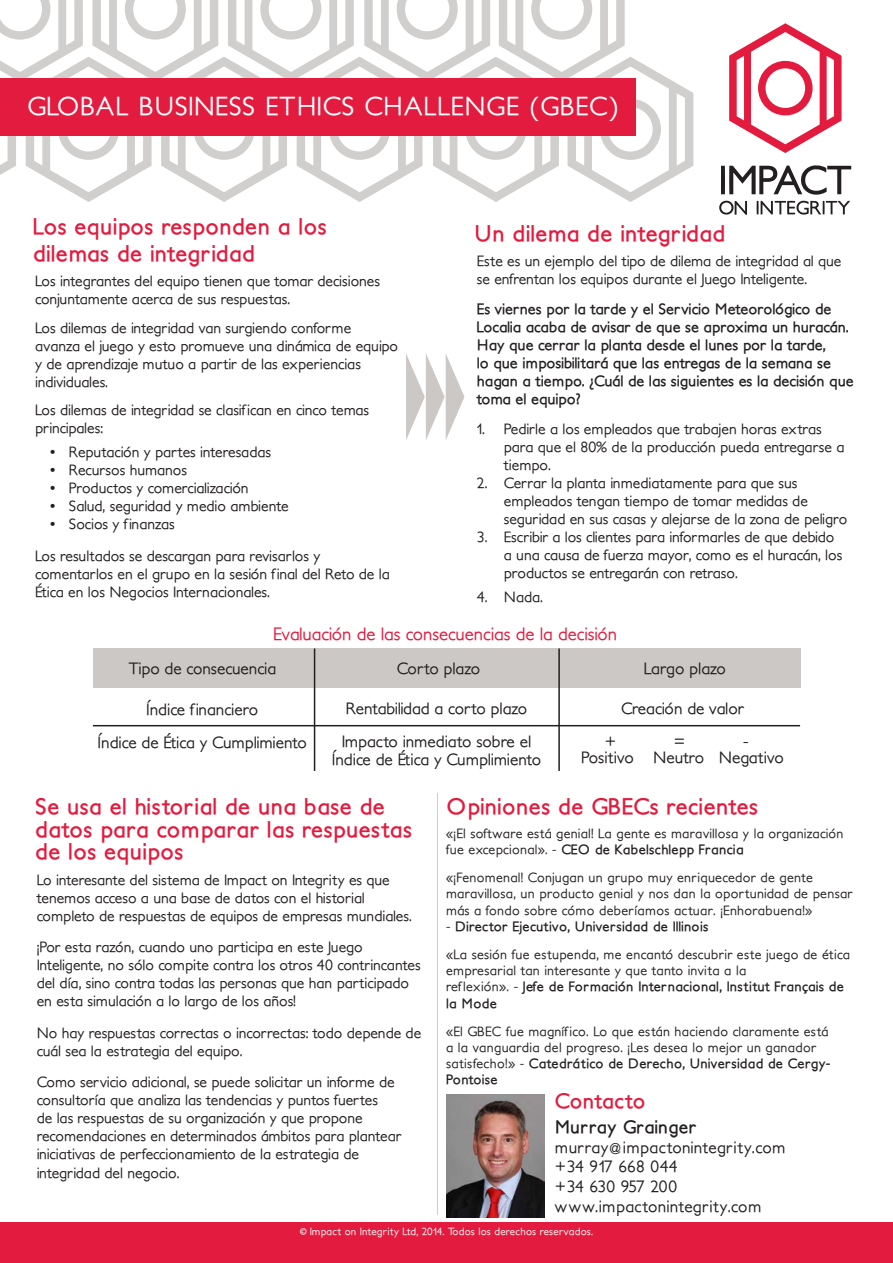
<style>
.page{position:relative;width:893px;height:1263px;background:#fff}
.page>*{position:absolute;margin:0;border:0;box-sizing:border-box;transform-origin:0 0}
.t1{font:500 26.25px "Petita";letter-spacing:.02em;color:#fff}
.t2{font:700 22.5px/22.5px "Petita";letter-spacing:.025em;color:#e31b3e}
.t3{font:700 21px "Petita";letter-spacing:.025em;color:#e31b3e}
.t4{font:500 18px "Petita";color:#e31b3e}
.t5{font:700 18px "Petita";letter-spacing:.025em;color:#231f20}
.t6{font:500 16.5px/18px "Petita";color:#231f20;text-align:center}
.t7{font:500 16.5px "Petita";letter-spacing:.025em;color:#231f20}
.t8{font:500 16.5px "Petita";letter-spacing:-.02em;color:#231f20}
.t9{font:500 15px/18px "Petita";color:#231f20}
.t10{font:700 15px/18px "Petita";color:#231f20}
.t11{font:500 13.5px/16.2px "Petita";letter-spacing:.025em;color:#231f20}
.t12{font:700 13.5px/16.2px "Petita";letter-spacing:.025em;color:#231f20}
.t13{font:500 10.5px "Petita";letter-spacing:.025em;color:#fff}
.s1{font-weight:700}
.s2{font-weight:500}
.s3{font-family:"Myriad Pro";font-weight:700}
</style>
<div class="page">
<div style="left:0;top:1222px;width:893px;height:41px;background:#e31b3e"></div>
<svg style="left:719px;top:165px;width:132px;height:50px"></svg>
<svg style="left:729px;top:23px;width:112px;height:130px"></svg>
<svg style="left:0;top:0;width:693px;height:202px"></svg>
<div style="left:0;top:78px;width:635px;height:58px;background:#e31b3e"></div>
<img style="left:447px;top:1095px;width:98px;height:122px">
<svg style="left:406px;top:354px;width:58px;height:86px"></svg>
<div style="left:93px;top:648px;width:707px;height:40px;background:#cbc8c6"></div>
<hr style="left:314px;top:648px;width:1px;height:123px;background:#231f20">
<hr style="left:558px;top:648px;width:2px;height:123px;background:#231f20">
<hr style="left:93px;top:725px;width:707px;height:1px;background:#231f20">
<hr style="left:437px;top:793px;width:1px;height:422px;background:#d1cfcd">
<h1 class="t1" style="left:27px;top:91px;width:593px">GLOBAL BUSINESS ETHICS CHALLENGE (GBEC)</h1>
<p class="t2" style="left:33px;top:214px;width:295px;line-height:27px">Los equipos responden a los dilemas de integridad</p>
<p class="t9" style="left:35px;top:273px;width:346px">Los integrantes del equipo tienen que tomar decisiones conjuntamente acerca de sus respuestas.</p>
<p class="t9" style="left:35px;top:319px;width:364px">Los dilemas de integridad van surgiendo conforme avanza el juego y esto promueve una dinámica de equipo y de aprendizaje mutuo a partir de las experiencias individuales.</p>
<p class="t9" style="left:35px;top:402px;width:335px">Los dilemas de integridad se clasifican en cinco temas principales:</p>
<p class="t9" style="left:49px;top:444px;width:224px">• Reputación y partes interesadas</p>
<p class="t9" style="left:49px;top:462px;width:140px">• Recursos humanos</p>
<p class="t9" style="left:49px;top:480px;width:201px">• Productos y comercialización</p>
<p class="t9" style="left:49px;top:498px;width:242px">• Salud, seguridad y medio ambiente</p>
<p class="t9" style="left:49px;top:516px;width:127px">• Socios y finanzas</p>
<p class="t9" style="left:35px;top:547px;width:356px">Los resultados se descargan para revisarlos y comentarlos en el grupo en la sesión final del Reto de la<br>Ética en los Negocios Internacionales.</p>
<p class="t2" style="left:475px;top:222px;width:252px">Un dilema de integridad</p>
<p class="t9" style="left:477px;top:252px;width:366px">Este es un ejemplo del tipo de dilema de integridad al que se enfrentan los equipos durante el Juego Inteligente.</p>
<p class="t10" style="left:477px;top:300px;width:378px">Es viernes por la tarde y el Servicio Meteorológico de Localia acaba de avisar de que se aproxima un huracán.<br>Hay que cerrar la planta desde el lunes por la tarde,<br>lo que imposibilitará que las entregas de la semana se hagan a tiempo. ¿Cuál de las siguientes es la decisión que toma el equipo?</p>
<p class="t9" style="left:504px;top:420px;width:342px;text-indent:-27px">1. Pedirle a los empleados que trabajen horas extras para que el 80% de la producción pueda entregarse a tiempo.</p>
<p class="t9" style="left:504px;top:474px;width:345px;text-indent:-27px">2. Cerrar la planta inmediatamente para que sus empleados tengan tiempo de tomar medidas de seguridad en sus casas y alejarse de la zona de peligro</p>
<p class="t9" style="left:504px;top:528px;width:340px;text-indent:-27px">3. Escribir a los clientes para informarles de que debido a una causa de fuerza mayor, como es el huracán, los productos se entregarán con retraso.</p>
<p class="t9" style="left:477px;top:588px;width:68px">4. Nada.</p>
<p class="t4" style="left:273px;top:623px;width:345px">Evaluación de las consecuencias de la decisión</p>
<p class="t6" style="left:129px;top:660px;width:149px">Tipo de consecuencia</p>
<p class="t6" style="left:397px;top:660px;width:85px">Corto plazo</p>
<p class="t6" style="left:644px;top:660px;width:83px">Largo plazo</p>
<p class="t6" style="left:146px;top:701px;width:114px">Índice financiero</p>
<p class="t6" style="left:98px;top:734px;width:211px">Índice de Ética y Cumplimiento</p>
<p class="t6" style="left:621px;top:699px;width:124px">Creación de valor</p>
<p class="t6" style="left:346px;top:699px;width:183px">Rentabilidad a corto plazo</p>
<p class="t6" style="left:332px;top:732px;width:211px">Impacto inmediato sobre el<br>Índice de Ética y Cumplimiento</p>
<p class="t6" style="left:605px;top:732px;width:13px">+</p>
<p class="t6" style="left:674px;top:732px;width:13px">=</p>
<p class="t6" style="left:743px;top:732px;width:7px">-</p>
<p class="t6" style="left:581px;top:749px;width:204px">Positivo Neutro Negativo</p>
<p class="t2" style="left:35px;top:796px;width:378px">Se usa el historial de una base de datos para comparar las respuestas de los equipos</p>
<p class="t9" style="left:37px;top:871px;width:377px">Lo interesante del sistema de Impact on Integrity es que tenemos acceso a una base de datos con el historial completo de respuestas de equipos de empresas mundiales.</p>
<p class="t9" style="left:37px;top:938px;width:385px">¡Por esta razón, cuando uno participa en este Juego Inteligente, no sólo compite contra los otros 40 contrincantes del día, sino contra todas las personas que han participado en esta simulación a lo largo de los años!</p>
<p class="t9" style="left:37px;top:1024px;width:386px">No hay respuestas correctas o incorrectas: todo depende de cuál sea la estrategia del equipo.</p>
<p class="t9" style="left:37px;top:1073px;width:366px">Como servicio adicional, se puede solicitar un informe de consultoría que analiza las tendencias y puntos fuertes<br>de las respuestas de su organización y que propone recomendaciones en determinados ámbitos para plantear iniciativas de perfeccionamiento de la estrategia de integridad del negocio.</p>
<p class="t2" style="left:446px;top:796px;width:313px">Opiniones de GBECs recientes</p>
<p class="t11" style="left:446px;top:825px;width:399px">«¡El software está genial! La gente es maravillosa y la organización fue excepcional». - <span class="s1">CEO de Kabelschlepp Francia</span></p>
<p class="t11" style="left:446px;top:870px;width:408px">«¡Fenomenal! Conjugan un grupo muy enriquecedor de gente maravillosa, un producto genial y nos dan la oportunidad de pensar más a fondo sobre cómo deberíamos actuar. ¡Enhorabuena!»</p>
<p class="t12" style="left:446px;top:918px;width:264px"><span class="s2">-</span> Director Ejecutivo, Universidad de Illinois</p>
<p class="t11" style="left:446px;top:947px;width:405px">«La sesión fue estupenda, me encantó descubrir este juego de ética empresarial tan interesante y que tanto invita a la</p>
<p class="t12" style="left:446px;top:979px;width:399px"><span class="s2">reflexión». -</span> Jefe de Formación Internacional, Institut Français de la Mode</p>
<p class="t11" style="left:446px;top:1023px;width:386px">«El GBEC fue magnífico. Lo que están haciendo claramente está a la vanguardia del progreso. ¡Les desea lo mejor un ganador satisfecho!» - <span class="s1">Catedrático de Derecho, Universidad de Cergy-Pontoise</span></p>
<p class="t3" style="left:555px;top:1088px;width:92px">Contacto</p>
<p class="t5" style="left:555px;top:1116px;width:143px">Murray Grainger</p>
<p class="t7" style="left:555px;top:1137px;width:232px">murray@impactonintegrity.com</p>
<p class="t7" style="left:555px;top:1157px;width:124px">+34 917 668 044</p>
<p class="t8" style="left:555px;top:1177px;width:124px">+34 630 957 200</p>
<p class="t7" style="left:555px;top:1196px;width:208px">www.impactonintegrity.com</p>
<p class="t13" style="left:300px;top:1225px;width:295px"><span class="s3">©</span> Impact on Integrity Ltd, 2014. Todos los derechos reservados.</p>
</div>
